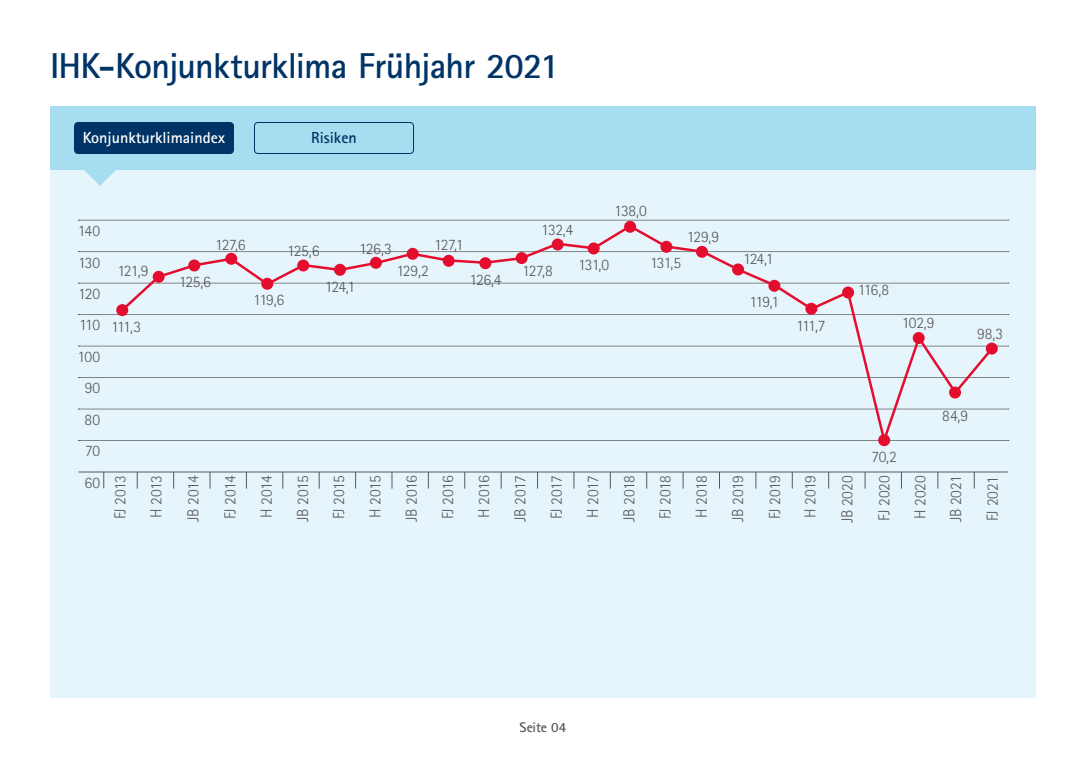
<style>
.page{position:relative;width:1086px;height:768px;background:#fff}
.page>*{position:absolute;margin:0;border:0;box-sizing:border-box;transform-origin:0 0}
.Headline_Kategorie_2{font:700 36px "Rotis Sans Serif";letter-spacing:-.02em;color:#036}
.Fliesstext_10_pt_tit{font:300 16px "Rotis Sans Serif";letter-spacing:-.04em;color:#58585a}
.t1{font:700 16px "Rotis Sans Serif";color:#fff}
.t2{font:700 16px "Rotis Sans Serif";color:#036}
.Headline_Kategorie_2-2{font:700 14px "Rotis Sans Serif";color:#58585a}
</style>
<div class="page">
<div style="left:50px;top:106px;width:986px;height:592px;background:#e6f5fb"></div>
<div style="left:50px;top:106px;width:986px;height:64px;background:#a6ddf0"></div>
<svg style="left:84px;top:170px;width:32px;height:16px"></svg>
<hr style="left:78px;top:472px;width:930px;height:1px;background:#58585a">
<svg style="left:104px;top:472px;width:1px;height:16px"></svg>
<svg style="left:78px;top:220px;width:931px;height:1px"></svg>
<svg style="left:78px;top:440px;width:931px;height:1px"></svg>
<svg style="left:78px;top:409px;width:931px;height:1px"></svg>
<svg style="left:78px;top:377px;width:931px;height:1px"></svg>
<svg style="left:78px;top:346px;width:931px;height:1px"></svg>
<svg style="left:78px;top:314px;width:931px;height:1px"></svg>
<svg style="left:78px;top:283px;width:931px;height:1px"></svg>
<svg style="left:78px;top:251px;width:931px;height:1px"></svg>
<svg style="left:137px;top:472px;width:1px;height:17px"></svg>
<svg style="left:283px;top:472px;width:1px;height:17px"></svg>
<svg style="left:610px;top:472px;width:1px;height:17px"></svg>
<svg style="left:428px;top:473px;width:1px;height:16px"></svg>
<svg style="left:756px;top:472px;width:1px;height:17px"></svg>
<svg style="left:901px;top:473px;width:1px;height:16px"></svg>
<svg style="left:173px;top:473px;width:1px;height:16px"></svg>
<svg style="left:319px;top:472px;width:1px;height:17px"></svg>
<svg style="left:646px;top:472px;width:1px;height:17px"></svg>
<svg style="left:465px;top:472px;width:1px;height:17px"></svg>
<svg style="left:792px;top:472px;width:1px;height:17px"></svg>
<svg style="left:938px;top:472px;width:1px;height:17px"></svg>
<svg style="left:210px;top:472px;width:1px;height:17px"></svg>
<svg style="left:355px;top:473px;width:1px;height:16px"></svg>
<svg style="left:683px;top:472px;width:1px;height:17px"></svg>
<svg style="left:501px;top:472px;width:1px;height:17px"></svg>
<svg style="left:828px;top:472px;width:1px;height:17px"></svg>
<svg style="left:246px;top:473px;width:1px;height:16px"></svg>
<svg style="left:574px;top:472px;width:1px;height:17px"></svg>
<svg style="left:392px;top:472px;width:1px;height:17px"></svg>
<svg style="left:719px;top:473px;width:1px;height:16px"></svg>
<svg style="left:537px;top:473px;width:1px;height:16px"></svg>
<svg style="left:865px;top:472px;width:1px;height:17px"></svg>
<svg style="left:974px;top:472px;width:1px;height:17px"></svg>
<svg style="left:119px;top:223px;width:877px;height:224px"></svg>
<div style="left:913px;top:332px;width:12px;height:12px;background:#e40d2e;border-radius:50%"></div>
<div style="left:949px;top:387px;width:12px;height:12px;background:#e40d2e;border-radius:50%"></div>
<div style="left:986px;top:343px;width:12px;height:12px;background:#e40d2e;border-radius:50%"></div>
<div style="left:116px;top:304px;width:12px;height:12px;background:#e40d2e;border-radius:50%"></div>
<div style="left:153px;top:271px;width:12px;height:12px;background:#e40d2e;border-radius:50%"></div>
<div style="left:188px;top:260px;width:12px;height:12px;background:#e40d2e;border-radius:50%"></div>
<div style="left:225px;top:253px;width:12px;height:12px;background:#e40d2e;border-radius:50%"></div>
<div style="left:261px;top:278px;width:12px;height:12px;background:#e40d2e;border-radius:50%"></div>
<div style="left:297px;top:260px;width:12px;height:12px;background:#e40d2e;border-radius:50%"></div>
<div style="left:334px;top:264px;width:12px;height:12px;background:#e40d2e;border-radius:50%"></div>
<div style="left:370px;top:257px;width:12px;height:12px;background:#e40d2e;border-radius:50%"></div>
<div style="left:407px;top:248px;width:12px;height:12px;background:#e40d2e;border-radius:50%"></div>
<div style="left:443px;top:255px;width:12px;height:12px;background:#e40d2e;border-radius:50%"></div>
<div style="left:479px;top:257px;width:12px;height:12px;background:#e40d2e;border-radius:50%"></div>
<div style="left:516px;top:252px;width:12px;height:12px;background:#e40d2e;border-radius:50%"></div>
<div style="left:552px;top:238px;width:12px;height:12px;background:#e40d2e;border-radius:50%"></div>
<div style="left:588px;top:242px;width:12px;height:12px;background:#e40d2e;border-radius:50%"></div>
<div style="left:624px;top:221px;width:12px;height:12px;background:#e40d2e;border-radius:50%"></div>
<div style="left:660px;top:241px;width:12px;height:12px;background:#e40d2e;border-radius:50%"></div>
<div style="left:696px;top:246px;width:12px;height:12px;background:#e40d2e;border-radius:50%"></div>
<div style="left:768px;top:280px;width:12px;height:12px;background:#e40d2e;border-radius:50%"></div>
<div style="left:732px;top:263px;width:12px;height:12px;background:#e40d2e;border-radius:50%"></div>
<div style="left:805px;top:303px;width:12px;height:12px;background:#e40d2e;border-radius:50%"></div>
<div style="left:842px;top:286px;width:12px;height:12px;background:#e40d2e;border-radius:50%"></div>
<div style="left:878px;top:434px;width:12px;height:12px;background:#e40d2e;border-radius:50%"></div>
<div style="left:74px;top:122px;width:160px;height:32px;background:#036;border-radius:4px"></div>
<div style="left:254px;top:122px;width:160px;height:32px;border:1px solid #036;border-radius:4px"></div>
<p class="Headline_Kategorie_2" style="left:50px;top:44px;width:511px">IHK-Konjunkturklima Frühjahr 2021</p>
<p class="t1" style="left:83px;top:128px;width:144px">Konjunkturklimaindex</p>
<p class="t2" style="left:311px;top:128px;width:47px">Risiken</p>
<p class="Fliesstext_10_pt_tit" style="left:614px;top:202px;width:34px">138,0</p>
<p class="Fliesstext_10_pt_tit" style="left:78px;top:221px;width:24px">140</p>
<p class="Fliesstext_10_pt_tit" style="left:78px;top:253px;width:24px">130</p>
<p class="Fliesstext_10_pt_tit" style="left:78px;top:284px;width:23px">120</p>
<p class="Fliesstext_10_pt_tit" style="left:117px;top:262px;width:33px">121,9</p>
<p class="Fliesstext_10_pt_tit" style="left:215px;top:235px;width:32px">127,6</p>
<p class="Fliesstext_10_pt_tit" style="left:179px;top:272px;width:34px">125,6</p>
<p class="Fliesstext_10_pt_tit" style="left:287px;top:241px;width:34px">125,6</p>
<p class="Fliesstext_10_pt_tit" style="left:253px;top:290px;width:32px">119,6</p>
<p class="Fliesstext_10_pt_tit" style="left:325px;top:277px;width:32px">124,1</p>
<p class="Fliesstext_10_pt_tit" style="left:359px;top:239px;width:34px">126,3</p>
<p class="Fliesstext_10_pt_tit" style="left:396px;top:261px;width:34px">129,2</p>
<p class="Fliesstext_10_pt_tit" style="left:434px;top:235px;width:31px">127,1</p>
<p class="Fliesstext_10_pt_tit" style="left:469px;top:270px;width:34px">126,4</p>
<p class="Fliesstext_10_pt_tit" style="left:541px;top:220px;width:33px">132,4</p>
<p class="Fliesstext_10_pt_tit" style="left:522px;top:262px;width:32px">127,8</p>
<p class="Fliesstext_10_pt_tit" style="left:578px;top:255px;width:33px">131,0</p>
<p class="Fliesstext_10_pt_tit" style="left:650px;top:253px;width:33px">131,5</p>
<p class="Fliesstext_10_pt_tit" style="left:687px;top:228px;width:34px">129,9</p>
<p class="Fliesstext_10_pt_tit" style="left:743px;top:250px;width:32px">124,1</p>
<p class="Fliesstext_10_pt_tit" style="left:749px;top:292px;width:31px">119,1</p>
<p class="Fliesstext_10_pt_tit" style="left:858px;top:280px;width:33px">116,8</p>
<p class="Fliesstext_10_pt_tit" style="left:79px;top:316px;width:22px">110</p>
<p class="Fliesstext_10_pt_tit" style="left:111px;top:317px;width:31px">111,3</p>
<p class="Fliesstext_10_pt_tit" style="left:902px;top:313px;width:34px">102,9</p>
<p class="Fliesstext_10_pt_tit" style="left:796px;top:316px;width:31px">111,7</p>
<p class="Fliesstext_10_pt_tit" style="left:977px;top:324px;width:28px">98,3</p>
<p class="Fliesstext_10_pt_tit" style="left:77px;top:347px;width:24px">100</p>
<p class="Fliesstext_10_pt_tit" style="left:85px;top:379px;width:17px">90</p>
<p class="Fliesstext_10_pt_tit" style="left:85px;top:410px;width:17px">80</p>
<p class="Fliesstext_10_pt_tit" style="left:942px;top:407px;width:28px">84,9</p>
<p class="Fliesstext_10_pt_tit" style="left:85px;top:442px;width:17px">70</p>
<p class="Fliesstext_10_pt_tit" style="left:871px;top:447px;width:27px">70,2</p>
<p class="Fliesstext_10_pt_tit" style="left:85px;top:473px;width:17px">60</p>
<p class="Fliesstext_10_pt_tit" style="left:111px;top:519px;width:45px;rotate:-90deg">FJ 2013</p>
<p class="Fliesstext_10_pt_tit" style="left:147px;top:518px;width:44px;rotate:-90deg">H 2013</p>
<p class="Fliesstext_10_pt_tit" style="left:184px;top:522px;width:48px;rotate:-90deg">JB 2014</p>
<p class="Fliesstext_10_pt_tit" style="left:221px;top:519px;width:45px;rotate:-90deg">FJ 2014</p>
<p class="Fliesstext_10_pt_tit" style="left:257px;top:518px;width:44px;rotate:-90deg">H 2014</p>
<p class="Fliesstext_10_pt_tit" style="left:293px;top:522px;width:48px;rotate:-90deg">JB 2015</p>
<p class="Fliesstext_10_pt_tit" style="left:330px;top:519px;width:45px;rotate:-90deg">FJ 2015</p>
<p class="Fliesstext_10_pt_tit" style="left:366px;top:518px;width:44px;rotate:-90deg">H 2015</p>
<p class="Fliesstext_10_pt_tit" style="left:402px;top:522px;width:48px;rotate:-90deg">JB 2016</p>
<p class="Fliesstext_10_pt_tit" style="left:438px;top:519px;width:45px;rotate:-90deg">FJ 2016</p>
<p class="Fliesstext_10_pt_tit" style="left:475px;top:518px;width:44px;rotate:-90deg">H 2016</p>
<p class="Fliesstext_10_pt_tit" style="left:511px;top:522px;width:48px;rotate:-90deg">JB 2017</p>
<p class="Fliesstext_10_pt_tit" style="left:547px;top:519px;width:45px;rotate:-90deg">FJ 2017</p>
<p class="Fliesstext_10_pt_tit" style="left:584px;top:518px;width:44px;rotate:-90deg">H 2017</p>
<p class="Fliesstext_10_pt_tit" style="left:620px;top:522px;width:48px;rotate:-90deg">JB 2018</p>
<p class="Fliesstext_10_pt_tit" style="left:656px;top:519px;width:45px;rotate:-90deg">FJ 2018</p>
<p class="Fliesstext_10_pt_tit" style="left:692px;top:518px;width:44px;rotate:-90deg">H 2018</p>
<p class="Fliesstext_10_pt_tit" style="left:729px;top:522px;width:48px;rotate:-90deg">JB 2019</p>
<p class="Fliesstext_10_pt_tit" style="left:766px;top:519px;width:45px;rotate:-90deg">FJ 2019</p>
<p class="Fliesstext_10_pt_tit" style="left:801px;top:518px;width:44px;rotate:-90deg">H 2019</p>
<p class="Fliesstext_10_pt_tit" style="left:838px;top:523px;width:49px;rotate:-90deg">JB 2020</p>
<p class="Fliesstext_10_pt_tit" style="left:875px;top:521px;width:47px;rotate:-90deg">FJ 2020</p>
<p class="Fliesstext_10_pt_tit" style="left:911px;top:519px;width:45px;rotate:-90deg">H 2020</p>
<p class="Fliesstext_10_pt_tit" style="left:946px;top:522px;width:48px;rotate:-90deg">JB 2021</p>
<p class="Fliesstext_10_pt_tit" style="left:983px;top:521px;width:46px;rotate:-90deg">FJ 2021</p>
<p class="Headline_Kategorie_2-2" style="left:520px;top:718px;width:48px">Seite 04</p>
</div>
